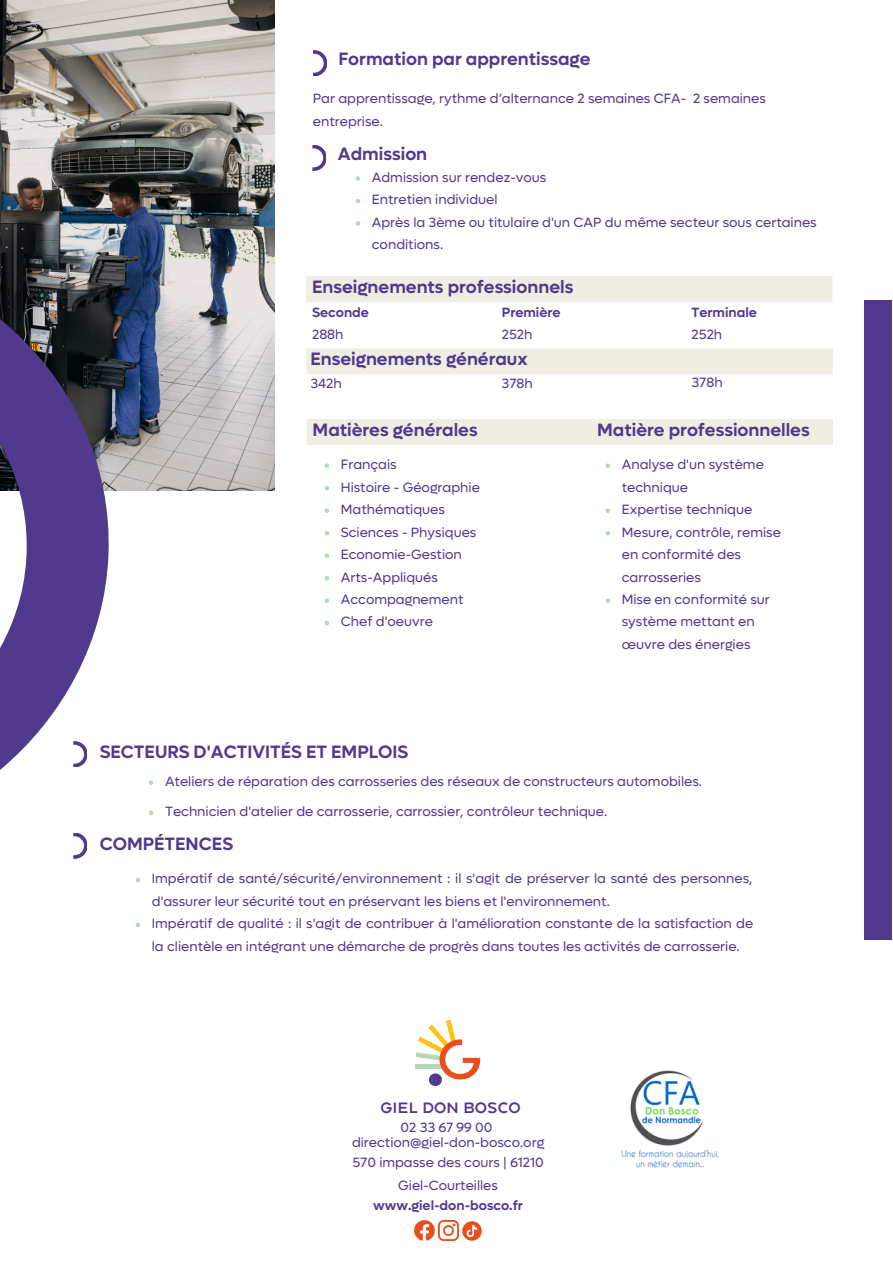
<style>
.page{position:relative;width:893px;height:1264px;background:#fff}
.page>*{position:absolute;margin:0;border:0;box-sizing:border-box;transform-origin:0 0}
.t1{font:600 18px "Lufga";color:#51398e}
.t2{font:15px "RM Connect";color:#51398e}
.t3{font:13.5px/22.5px "Lufga";color:#51398e}
.t4{font:600 13.5px "Lufga";color:#51398e}
</style>
<div class="page">
<img style="left:0;top:0;width:274px;height:490px">
<svg style="left:0;top:319px;width:112px;height:451px;fill:#51398e"></svg>
<div style="left:863px;top:300px;width:28px;height:639px;background:#51398e"></div>
<div style="left:429px;top:1073px;width:13px;height:13px;background:#51398e;border-radius:50%"></div>
<svg style="left:415px;top:1019px;width:65px;height:61px"></svg>
<img style="left:414px;top:1220px;width:20px;height:20px">
<img style="left:438px;top:1220px;width:20px;height:20px">
<img style="left:462px;top:1221px;width:20px;height:19px">
<img style="left:621px;top:1070px;width:98px;height:98px">
<svg style="left:73px;top:741px;width:14px;height:26px"></svg>
<svg style="left:149px;top:780px;width:4px;height:4px"></svg>
<svg style="left:149px;top:810px;width:4px;height:5px"></svg>
<svg style="left:73px;top:833px;width:14px;height:25px"></svg>
<svg style="left:136px;top:878px;width:4px;height:4px"></svg>
<svg style="left:136px;top:922px;width:4px;height:5px"></svg>
<svg style="left:313px;top:50px;width:14px;height:26px"></svg>
<svg style="left:312px;top:145px;width:14px;height:26px"></svg>
<svg style="left:355px;top:176px;width:5px;height:5px"></svg>
<svg style="left:355px;top:199px;width:5px;height:4px"></svg>
<svg style="left:355px;top:221px;width:5px;height:5px"></svg>
<div style="left:306px;top:276px;width:526px;height:26px;background:#f0eee3"></div>
<div style="left:306px;top:348px;width:526px;height:26px;background:#f0eee3"></div>
<div style="left:306px;top:419px;width:526px;height:26px;background:#f0eee3"></div>
<svg style="left:605px;top:463px;width:5px;height:5px"></svg>
<svg style="left:605px;top:508px;width:5px;height:5px"></svg>
<svg style="left:605px;top:531px;width:5px;height:4px"></svg>
<svg style="left:605px;top:598px;width:5px;height:5px"></svg>
<svg style="left:324px;top:463px;width:5px;height:5px"></svg>
<svg style="left:324px;top:486px;width:5px;height:4px"></svg>
<svg style="left:324px;top:508px;width:5px;height:5px"></svg>
<svg style="left:324px;top:531px;width:5px;height:4px"></svg>
<svg style="left:324px;top:553px;width:5px;height:5px"></svg>
<svg style="left:324px;top:576px;width:5px;height:4px"></svg>
<svg style="left:324px;top:598px;width:5px;height:5px"></svg>
<svg style="left:324px;top:621px;width:5px;height:4px"></svg>
<p class="t1" style="left:338px;top:47px;width:253px">Formation par apprentissage</p>
<p class="t3" style="left:313px;top:88px;width:454px">Par apprentissage, rythme d’alternance 2 semaines CFA- 2 semaines entreprise.</p>
<p class="t1" style="left:338px;top:142px;width:91px">Admission</p>
<p class="t3" style="left:372px;top:166px;width:176px">Admission sur rendez-vous</p>
<p class="t3" style="left:372px;top:189px;width:127px">Entretien individuel</p>
<p class="t3" style="left:372px;top:211px;width:446px">Après la 3ème ou titulaire d'un CAP du même secteur sous certaines conditions.</p>
<p class="t1" style="left:312px;top:276px;width:263px">Enseignements professionnels</p>
<p class="t4" style="left:312px;top:303px;width:58px">Seconde</p>
<p class="t3" style="left:312px;top:323px;width:33px">288h</p>
<p class="t4" style="left:502px;top:303px;width:60px">Première</p>
<p class="t3" style="left:502px;top:323px;width:32px">252h</p>
<p class="t1" style="left:310px;top:347px;width:219px">Enseignements généraux</p>
<p class="t3" style="left:310px;top:372px;width:33px">342h</p>
<p class="t3" style="left:501px;top:372px;width:33px">378h</p>
<p class="t4" style="left:691px;top:303px;width:67px">Terminale</p>
<p class="t3" style="left:691px;top:323px;width:32px">252h</p>
<p class="t3" style="left:691px;top:371px;width:33px">378h</p>
<p class="t1" style="left:312px;top:418px;width:167px">Matières générales</p>
<p class="t1" style="left:597px;top:418px;width:214px">Matière professionnelles</p>
<p class="t3" style="left:621px;top:453px;width:144px">Analyse d'un système technique</p>
<p class="t3" style="left:621px;top:498px;width:132px">Expertise technique</p>
<p class="t3" style="left:621px;top:521px;width:161px">Mesure, contrôle, remise en conformité des carrosseries</p>
<p class="t3" style="left:621px;top:588px;width:149px">Mise en conformité sur système mettant en œuvre des énergies</p>
<p class="t3" style="left:341px;top:453px;width:57px">Français</p>
<p class="t3" style="left:341px;top:476px;width:140px">Histoire - Géographie</p>
<p class="t3" style="left:341px;top:498px;width:106px">Mathématiques</p>
<p class="t3" style="left:341px;top:521px;width:137px">Sciences - Physiques</p>
<p class="t3" style="left:341px;top:543px;width:122px">Economie-Gestion</p>
<p class="t3" style="left:341px;top:566px;width:99px">Arts-Appliqués</p>
<p class="t3" style="left:341px;top:588px;width:124px">Accompagnement</p>
<p class="t3" style="left:341px;top:611px;width:94px">Chef d'oeuvre</p>
<p class="t1" style="left:100px;top:740px;width:310px">SECTEURS D'ACTIVITÉS ET EMPLOIS</p>
<p class="t3" style="left:165px;top:770px;width:538px">Ateliers de réparation des carrosseries des réseaux de constructeurs automobiles.</p>
<p class="t3" style="left:165px;top:800px;width:444px">Technicien d'atelier de carrosserie, carrossier, contrôleur technique.</p>
<p class="t1" style="left:100px;top:832px;width:135px">COMPÉTENCES</p>
<p class="t3" style="left:152px;top:867px;width:602px">Impératif de santé/sécurité/environnement : il s'agit de préserver la santé des personnes, d'assurer leur sécurité tout en préservant les biens et l'environnement.</p>
<p class="t3" style="left:152px;top:912px;width:603px">Impératif de qualité : il s'agit de contribuer à l'amélioration constante de la satisfaction de la clientèle en intégrant une démarche de progrès dans toutes les activités de carrosserie.</p>
<p class="t2" style="left:380px;top:1097px;width:141px">GIEL DON BOSCO</p>
<p class="t3" style="left:400px;top:1116px;width:93px">02 33 67 99 00</p>
<p class="t3" style="left:352px;top:1131px;width:194px">direction@giel-don-bosco.org</p>
<p class="t3" style="left:352px;top:1150px;width:193px;line-height:23.5px;text-align:center">570 impasse des cours | 61210<br>Giel-Courteilles</p>
<p class="t4" style="left:373px;top:1197px;width:151px">www.giel-don-bosco.fr</p>
</div>
